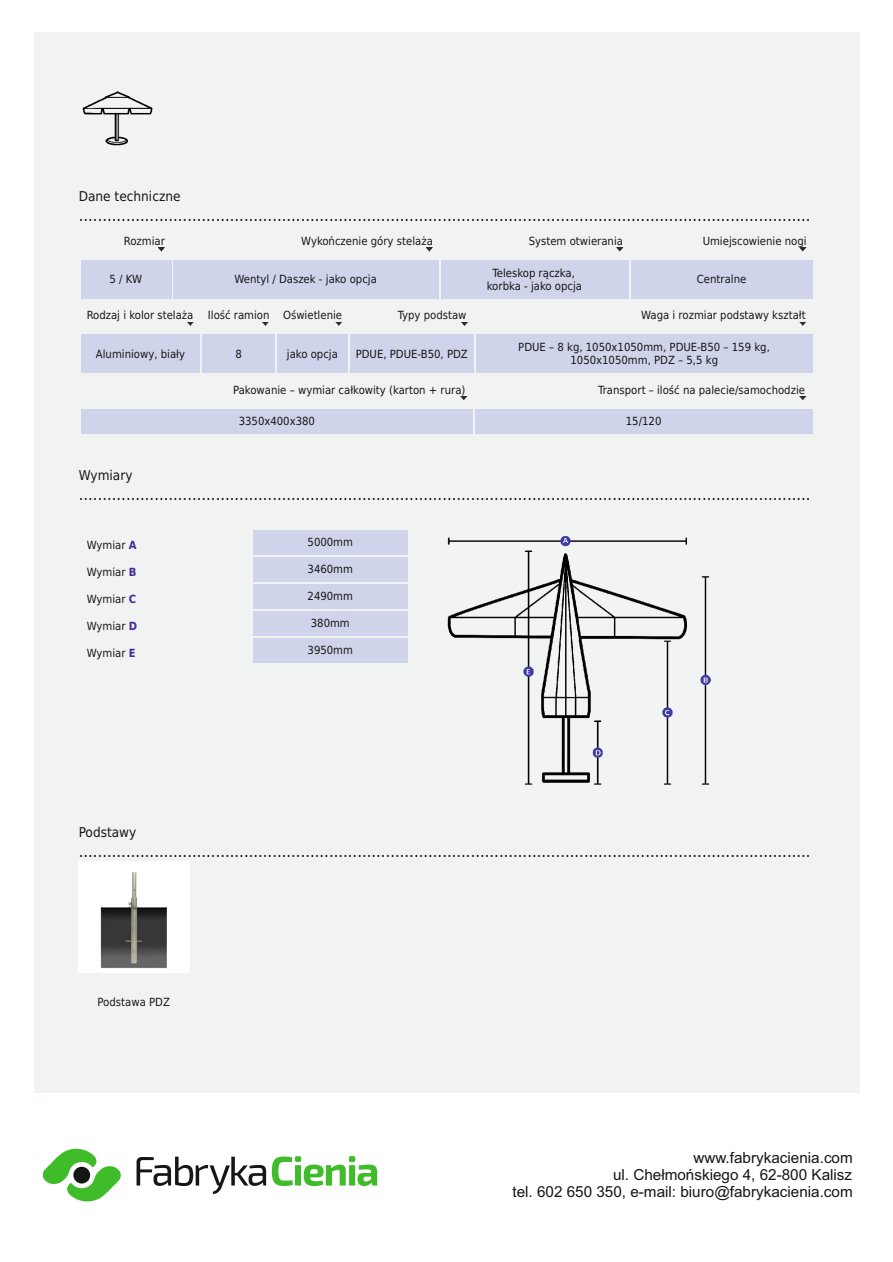
<style>
.page{position:relative;width:893px;height:1262px;background:#fff}
.page>*{position:absolute;margin:0;border:0;box-sizing:border-box;transform-origin:0 0}
.t1{font:16.5px "DejaVu Sans Condensed";color:#151616}
.t2{font:15.3px/17.1px "Arial";color:#151616;text-align:right}
.t3{font:13.5px "DejaVu Sans Condensed";color:#151616}
.t4{font:11.25px/13.5px "DejaVu Sans Condensed";color:#151616;text-align:center}
.s1{font-weight:700;color:#48279b}
</style>
<div class="page">
<div style="left:34px;top:32px;width:825px;height:1060px;background:#f1f3f2"></div>
<img style="left:82px;top:91px;width:71px;height:55px">
<div style="left:81px;top:260px;width:90px;height:38px;background:#d0d4ea"></div>
<div style="left:173px;top:260px;width:266px;height:38px;background:#d0d4ea"></div>
<div style="left:441px;top:260px;width:187px;height:38px;background:#d0d4ea"></div>
<div style="left:631px;top:260px;width:181px;height:38px;background:#d0d4ea"></div>
<svg style="left:159px;top:248px;width:6px;height:4px"></svg>
<svg style="left:427px;top:248px;width:6px;height:4px"></svg>
<svg style="left:616px;top:248px;width:7px;height:4px"></svg>
<svg style="left:800px;top:248px;width:6px;height:4px"></svg>
<div style="left:81px;top:334px;width:119px;height:39px;background:#d0d4ea"></div>
<div style="left:202px;top:334px;width:73px;height:39px;background:#d0d4ea"></div>
<div style="left:277px;top:334px;width:71px;height:39px;background:#d0d4ea"></div>
<div style="left:350px;top:334px;width:124px;height:39px;background:#d0d4ea"></div>
<div style="left:476px;top:334px;width:336px;height:39px;background:#d0d4ea"></div>
<svg style="left:188px;top:322px;width:6px;height:4px"></svg>
<svg style="left:263px;top:322px;width:6px;height:4px"></svg>
<svg style="left:335px;top:322px;width:7px;height:4px"></svg>
<svg style="left:461px;top:322px;width:7px;height:4px"></svg>
<svg style="left:800px;top:322px;width:6px;height:4px"></svg>
<div style="left:81px;top:409px;width:391px;height:24px;background:#d0d4ea"></div>
<div style="left:475px;top:409px;width:337px;height:24px;background:#d0d4ea"></div>
<svg style="left:460px;top:396px;width:7px;height:5px"></svg>
<svg style="left:800px;top:396px;width:6px;height:5px"></svg>
<div style="left:253px;top:529px;width:154px;height:25px;background:#d0d4ea"></div>
<div style="left:253px;top:556px;width:154px;height:25px;background:#d0d4ea"></div>
<div style="left:253px;top:583px;width:154px;height:25px;background:#d0d4ea"></div>
<div style="left:253px;top:610px;width:154px;height:25px;background:#d0d4ea"></div>
<div style="left:253px;top:637px;width:154px;height:25px;background:#d0d4ea"></div>
<img style="left:447px;top:536px;width:264px;height:249px">
<img style="left:79px;top:862px;width:110px;height:110px">
<svg style="left:42px;top:1148px;width:79px;height:54px"></svg>
<svg style="left:136px;top:1156px;width:130px;height:38px"></svg>
<svg style="left:272px;top:1156px;width:105px;height:30px"></svg>
<p class="t3" style="left:79px;top:191px;width:103px">Dane techniczne</p>
<h1 class="t1" style="left:79px;top:209px;width:733px">...........................................................................................................................................................</h1>
<p class="t4" style="left:124px;top:235px;width:43px">Rozmiar</p>
<p class="t4" style="left:301px;top:235px;width:133px">Wykończenie góry stelaża</p>
<p class="t4" style="left:528px;top:235px;width:96px">System otwierania</p>
<p class="t4" style="left:702px;top:235px;width:106px">Umiejscowienie nogi</p>
<p class="t4" style="left:110px;top:274px;width:34px">5 / KW</p>
<p class="t4" style="left:234px;top:274px;width:144px">Wentyl / Daszek - jako opcja</p>
<p class="t4" style="left:487px;top:267px;width:97px">Teleskop rączka, korbka - jako opcja</p>
<p class="t4" style="left:696px;top:274px;width:51px">Centralne</p>
<p class="t4" style="left:87px;top:310px;width:108px">Rodzaj i kolor stelaża</p>
<p class="t4" style="left:208px;top:310px;width:136px">Ilość ramion Oświetlenie</p>
<p class="t4" style="left:397px;top:310px;width:70px">Typy podstaw</p>
<p class="t4" style="left:641px;top:310px;width:166px">Waga i rozmiar podstawy kształt</p>
<p class="t4" style="left:96px;top:348px;width:91px">Aluminiowy, biały</p>
<p class="t4" style="left:235px;top:348px;width:8px">8</p>
<p class="t4" style="left:287px;top:348px;width:53px">jako opcja</p>
<p class="t4" style="left:355px;top:348px;width:114px">PDUE, PDUE-B50, PDZ</p>
<p class="t4" style="left:518px;top:341px;width:253px">PDUE – 8 kg, 1050x1050mm, PDUE-B50 – 159 kg,<br>1050x1050mm, PDZ – 5,5 kg</p>
<p class="t4" style="left:233px;top:384px;width:234px">Pakowanie – wymiar całkowity (karton + rura)</p>
<p class="t4" style="left:598px;top:384px;width:208px">Transport – ilość na palecie/samochodzie</p>
<p class="t4" style="left:239px;top:415px;width:78px">3350x400x380</p>
<p class="t4" style="left:626px;top:415px;width:37px">15/120</p>
<p class="t3" style="left:79px;top:470px;width:55px">Wymiary</p>
<h1 class="t1" style="left:79px;top:488px;width:733px">...........................................................................................................................................................</h1>
<p class="t4" style="left:87px;top:539px;width:52px">Wymiar <span class="s1">A</span></p>
<p class="t4" style="left:307px;top:536px;width:47px">5000mm</p>
<p class="t4" style="left:87px;top:566px;width:51px">Wymiar <span class="s1">B</span></p>
<p class="t4" style="left:307px;top:563px;width:47px">3460mm</p>
<p class="t4" style="left:87px;top:593px;width:51px">Wymiar <span class="s1">C</span></p>
<p class="t4" style="left:307px;top:590px;width:47px">2490mm</p>
<p class="t4" style="left:87px;top:620px;width:52px">Wymiar <span class="s1">D</span></p>
<p class="t4" style="left:311px;top:617px;width:41px">380mm</p>
<p class="t4" style="left:87px;top:647px;width:51px">Wymiar <span class="s1">E</span></p>
<p class="t4" style="left:307px;top:644px;width:47px">3950mm</p>
<p class="t3" style="left:79px;top:826px;width:59px">Podstawy</p>
<h1 class="t1" style="left:79px;top:844px;width:733px">...........................................................................................................................................................</h1>
<p class="t4" style="left:98px;top:996px;width:74px">Podstawa PDZ</p>
<h2 class="t2" style="left:512px;top:1150px;width:342px">www.fabrykacienia.com<br>ul. Chełmońskiego 4, 62-800 Kalisz<br>tel. 602 650 350, e-mail: biuro@fabrykacienia.com</h2>
</div>
